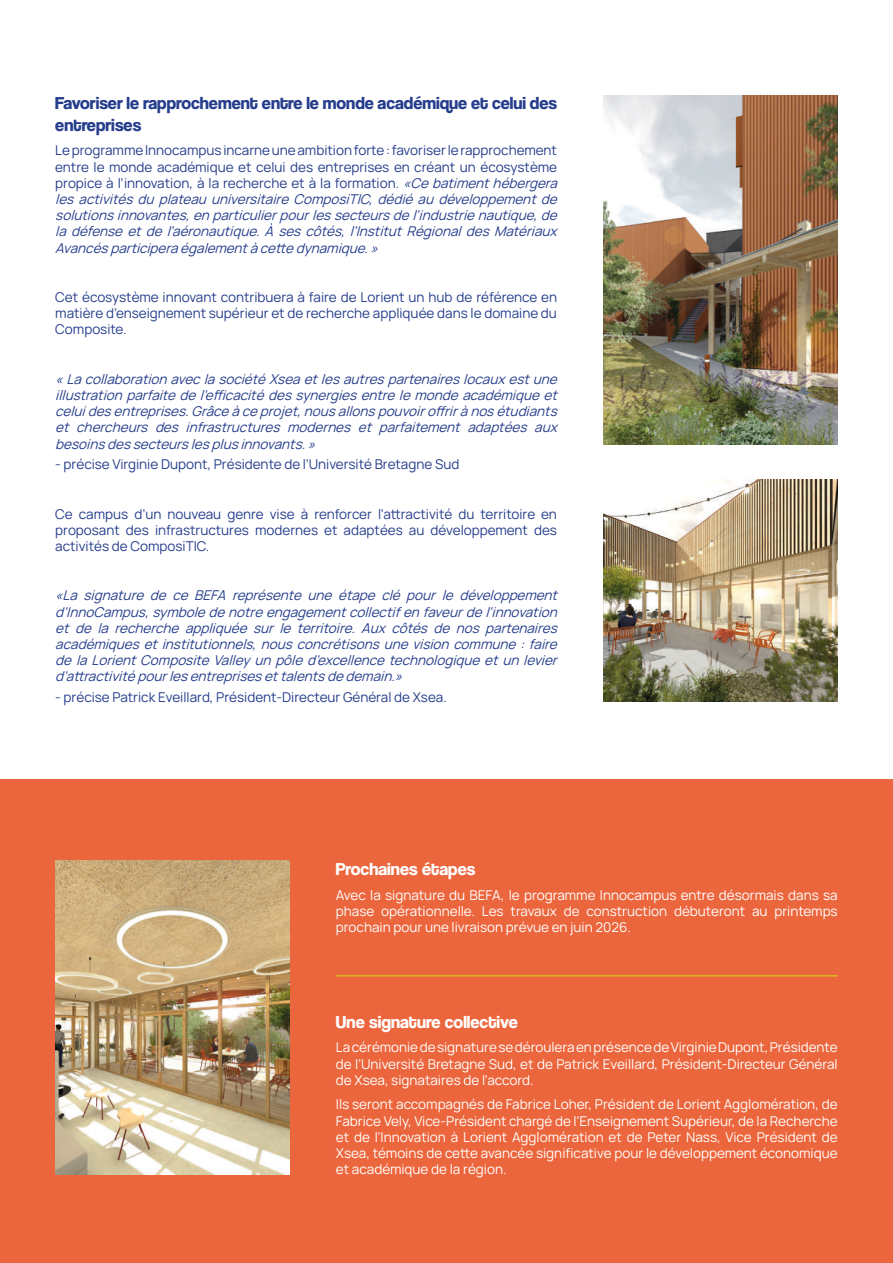
<style>
.page{position:relative;width:893px;height:1263px;background:#fff}
.page>*{position:absolute;margin:0;border:0;box-sizing:border-box;transform-origin:0 0}
.t1{font:700 18px/21.6px "Coolvetica Rg";color:#253d8c}
.t2{font:700 18px "Coolvetica Rg";color:#fff}
.t3{font:italic 13.5px/16.2px "Manrope";color:#253d8c;text-align:justify}
.t4{font:13.5px/16.2px "Manrope";color:#fff;text-align:justify}
.t5{font:13.5px/16.2px "Manrope";color:#253d8c;text-align:justify}
.s1{font-style:normal}
</style>
<div class="page">
<div style="left:0;top:780px;width:893px;height:483px;background:#ec663d"></div>
<img style="left:604px;top:95px;width:234px;height:349px">
<img style="left:55px;top:860px;width:234px;height:314px">
<img style="left:604px;top:479px;width:234px;height:223px">
<hr style="left:336px;top:975px;width:502px;height:1px;background:#d1d80a">
<h1 class="t1" style="left:55px;top:92px;width:503px">Favoriser le rapprochement entre le monde académique et celui des entreprises</h1>
<p class="t3" style="left:55px;top:142px;width:508px;text-align:left"><span class="s1">Le programme Innocampus incarne une ambition forte : favoriser le rapprochement entre le monde académique et celui des entreprises en créant un écosystème propice à l’innovation, à la recherche et à la formation.</span> «Cebatimenthébergera lesactivitésduplateauuniversitaireComposiTIC,dédiéaudéveloppementde solutionsinnovantes,enparticulierpourlessecteursdel’industrienautique,de ladéfenseetdel’aéronautique.Àsescôtés,l’InstitutRégionaldesMatériaux Avancésparticiperaégalementàcettedynamique.»</p>
<p class="t5" style="left:55px;top:288px;width:503px">Cet écosystème innovant contribuera à faire de Lorient un hub de référence en matière d’enseignement supérieur et de recherche appliquée dans le domaine du Composite.</p>
<p class="t3" style="left:55px;top:370px;width:508px">«LacollaborationaveclasociétéXseaetlesautrespartenaireslocauxestune illustrationparfaitedel’efficacitédessynergiesentrelemondeacadémiqueet celuidesentreprises.Grâceàceprojet,nousallonspouvoiroffrirànosétudiants et chercheurs des infrastructures modernes et parfaitement adaptées aux besoinsdessecteurslesplusinnovants.»</p>
<p class="t5" style="left:55px;top:456px;width:406px">- précise Virginie Dupont, Présidente de l’Université Bretagne Sud</p>
<p class="t5" style="left:55px;top:505px;width:503px">Ce campus d’un nouveau genre vise à renforcer l’attractivité du territoire en proposant des infrastructures modernes et adaptées au développement des activités de ComposiTIC.</p>
<p class="t3" style="left:55px;top:587px;width:508px">«La signature de ce BEFA représente une étape clé pour le développement d’InnoCampus,symboledenotreengagementcollectifenfaveurdel’innovation et de la recherche appliquée sur le territoire. Aux côtés de nos partenaires académiquesetinstitutionnels,nousconcrétisonsunevisioncommune:faire delaLorientCompositeValleyunpôled’excellencetechnologiqueetunlevier d’attractivitépourlesentreprisesettalentsdedemain.»</p>
<p class="t5" style="left:55px;top:688px;width:393px">- précise Patrick Eveillard, Président-Directeur Général de Xsea.</p>
<h1 class="t2" style="left:336px;top:858px;width:141px">Prochaines étapes</h1>
<p class="t4" style="left:336px;top:886px;width:503px">Avec la signature du BEFA, le programme Innocampus entre désormais dans sa phase opérationnelle. Les travaux de construction débuteront au printemps prochain pour une livraison prévue en juin 2026.</p>
<h1 class="t2" style="left:336px;top:1011px;width:183px">Une signature collective</h1>
<p class="t4" style="left:336px;top:1039px;width:503px">La cérémonie de signature se déroulera en présence de Virginie Dupont, Présidente de l’Université Bretagne Sud, et de Patrick Eveillard, Président-Directeur Général de Xsea, signataires de l’accord.</p>
<p class="t4" style="left:336px;top:1096px;width:503px">Ils seront accompagnés de Fabrice Loher, Président de Lorient Agglomération, de Fabrice Vely, Vice-Président chargé de l’Enseignement Supérieur, de la Recherche et de l’Innovation à Lorient Agglomération et de Peter Nass, Vice Président de Xsea, témoins de cette avancée significative pour le développement économique et académique de la région.</p>
</div>
